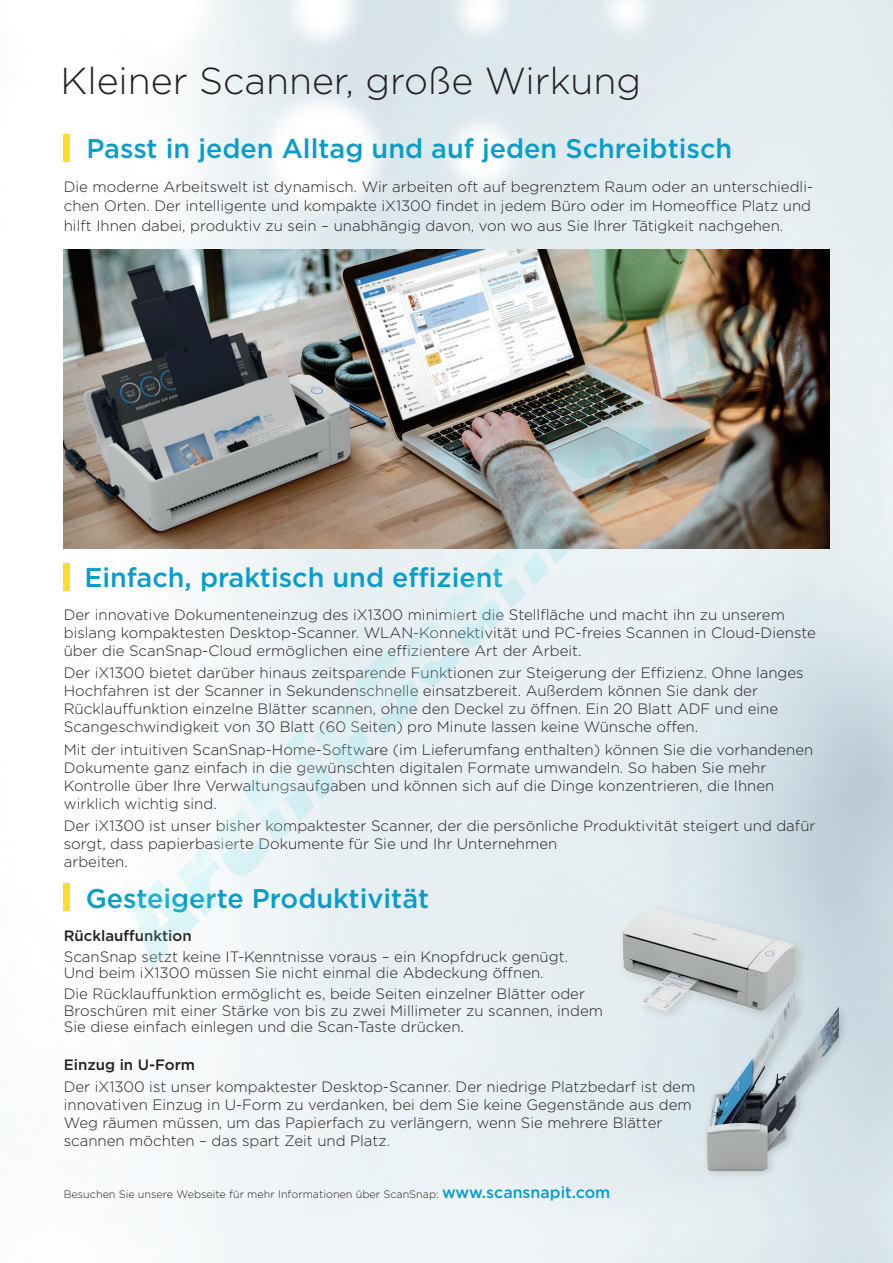
<style>
.page{position:relative;width:893px;height:1263px;background:#fff}
.page>*{position:absolute;margin:0;border:0;box-sizing:border-box;transform-origin:0 0}
.t1{font:300 37.5px "Gotham";color:#231f20}
.t2{font:500 27px "Gotham";color:#079dca}
.t3{font:300 15px/18px "Gotham";color:#231f20}
.t4{font:500 15px "Gotham";color:#231f20}
.t5{font:300 10.8px "Gotham";color:#231f20}
.s1{font-weight:500;font-size:16.05px;color:#079dca}
</style>
<div class="page">
<img style="left:63px;top:0;width:830px;height:1263px">
<div style="left:64px;top:134px;width:6px;height:28px;background:#ffdd2b"></div>
<div style="left:63px;top:883px;width:6px;height:28px;background:#ffdd2b"></div>
<div style="left:64px;top:563px;width:6px;height:27px;background:#ffdd2b"></div>
<img style="left:64px;top:250px;width:765px;height:298px">
<div style="left:701px;top:987px;width:148px;height:193px;background:#231f20;opacity:.19"></div>
<img style="left:689px;top:989px;width:150px;height:183px">
<div style="left:617px;top:903px;width:191px;height:120px;background:#231f20;opacity:.15"></div>
<img style="left:598px;top:989px;width:203px;height:30px">
<img style="left:89px;top:274px;width:715px;height:715px">
<h1 class="t1" style="left:61px;top:57px;width:582px">Kleiner Scanner, große Wirkung</h1>
<h2 class="t2" style="left:86px;top:131px;width:647px">Passt in jeden Alltag und auf jeden Schreibtisch</h2>
<p class="t3" style="left:64px;top:176px;width:751px;line-height:19.5px">Die moderne Arbeitswelt ist dynamisch. Wir arbeiten oft auf begrenztem Raum oder an unterschiedli&shy;chen Orten. Der intelligente und kompakte iX1300 findet in jedem Büro oder im Homeoffice Platz und hilft Ihnen dabei, produktiv zu sein – unabhängig davon, von wo aus Sie Ihrer Tätigkeit nachgehen.</p>
<h2 class="t2" style="left:84px;top:560px;width:421px">Einfach, praktisch und effizient</h2>
<p class="t3" style="left:64px;top:605px;width:754px">Der innovative Dokumenteneinzug des iX1300 minimiert die Stellfläche und macht ihn zu unserem bislang kompaktesten Desktop-Scanner. WLAN-Konnektivität und PC-freies Scannen in Cloud-Dienste über die ScanSnap-Cloud ermöglichen eine effizientere Art der Arbeit.</p>
<p class="t3" style="left:64px;top:664px;width:741px">Der iX1300 bietet darüber hinaus zeitsparende Funktionen zur Steigerung der Effizienz. Ohne langes Hochfahren ist der Scanner in Sekundenschnelle einsatzbereit. Außerdem können Sie dank der Rücklauffunktion einzelne Blätter scannen, ohne den Deckel zu öffnen. Ein 20 Blatt ADF und eine Scangeschwindigkeit von 30 Blatt (60 Seiten) pro Minute lassen keine Wünsche offen.</p>
<p class="t3" style="left:64px;top:740px;width:751px">Mit der intuitiven ScanSnap-Home-Software (im Lieferumfang enthalten) können Sie die vorhandenen Dokumente ganz einfach in die gewünschten digitalen Formate umwandeln. So haben Sie mehr Kontrolle über Ihre Verwaltungsaufgaben und können sich auf die Dinge konzentrieren, die Ihnen wirklich wichtig sind.</p>
<p class="t3" style="left:64px;top:816px;width:753px">Der iX1300 ist unser bisher kompaktester Scanner, der die persönliche Produktivität steigert und dafür sorgt, dass papierbasierte Dokumente für Sie und Ihr Unternehmen<br>arbeiten.</p>
<h2 class="t2" style="left:86px;top:881px;width:345px">Gesteigerte Produktivität</h2>
<p class="t4" style="left:64px;top:926px;width:129px">Rücklauffunktion</p>
<p class="t3" style="left:64px;top:948px;width:506px;line-height:16.5px">ScanSnap setzt keine IT-Kenntnisse voraus – ein Knopfdruck genügt.<br>Und beim iX1300 müssen Sie nicht einmal die Abdeckung öffnen.</p>
<p class="t3" style="left:64px;top:985px;width:541px;line-height:16.5px">Die Rücklauffunktion ermöglicht es, beide Seiten einzelner Blätter oder<br>Broschüren mit einer Stärke von bis zu zwei Millimeter zu scannen, indem<br>Sie diese einfach einlegen und die Scan-Taste drücken.</p>
<p class="t4" style="left:64px;top:1055px;width:133px">Einzug in U-Form</p>
<p class="t3" style="left:64px;top:1077px;width:633px">Der iX1300 ist unser kompaktester Desktop-Scanner. Der niedrige Platzbedarf ist dem innovativen Einzug in U-Form zu verdanken, bei dem Sie keine Gegenstände aus dem Weg räumen müssen, um das Papierfach zu verlängern, wenn Sie mehrere Blätter scannen möchten – das spart Zeit und Platz.</p>
<p class="t5" style="left:64px;top:1187px;width:548px">Besuchen Sie unsere Webseite für mehr Informationen über ScanSnap: <span class="s1">www.scansnapit.com</span></p>
</div>
